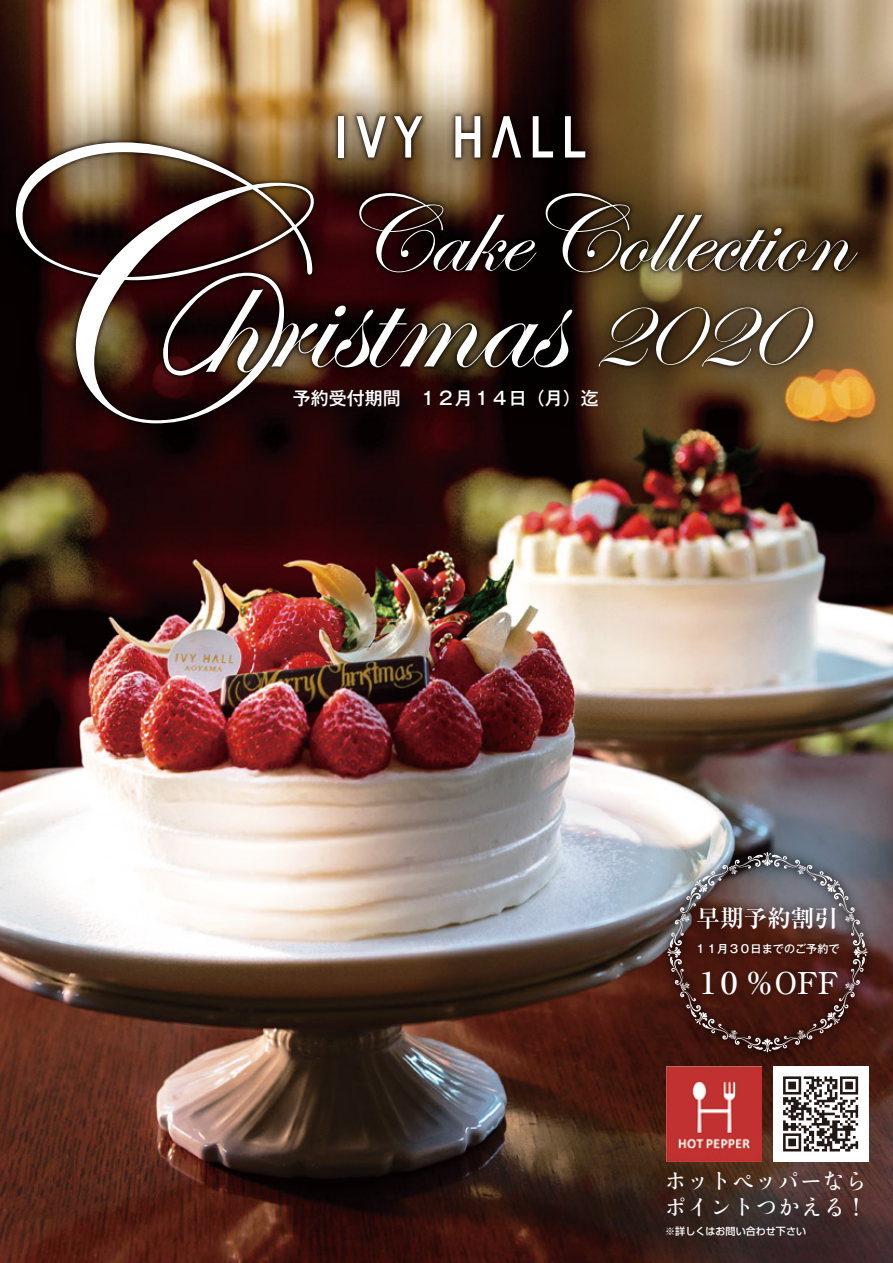
<style>
.page{position:relative;width:893px;height:1263px;background:#fff}
.page>*{position:absolute;margin:0;border:0;box-sizing:border-box;transform-origin:0 0}
.t1{font:108.15px "Edwardian Script ITC";color:#fff}
.t2{font:500 30px "Ryumin Pro";color:#fff}
.t3{font:700 23.7px "Ryumin Pro";color:#fff}
.t4{font:600 21.6px/25.5px "Yu Min 36 p Kn";letter-spacing:.05em;color:#fff}
.t5{font:500 18px "Gothic MB101 Pro";color:#fff}
.t6{font:500 11.1px "Gothic MB101 Pro";color:#fff}
.t7{font:500 10.05px "Shin Go Pro";color:#fff}
</style>
<div class="page">
<img style="left:0;top:0;width:893px;height:1263px">
<img style="left:653px;top:839px;width:230px;height:228px">
<svg style="left:667px;top:852px;width:200px;height:200px;background:#645657"></svg>
<img style="left:649px;top:974px;width:235px;height:45px">
<img style="left:620px;top:929px;width:273px;height:45px">
<img style="left:674px;top:892px;width:188px;height:58px">
<img style="left:0;top:44px;width:893px;height:452px">
<img style="left:9px;top:109px;width:856px;height:323px">
<div style="left:338px;top:116px;width:6px;height:41px;background:#fff"></div>
<svg style="left:394px;top:116px;width:28px;height:41px"></svg>
<svg style="left:356px;top:116px;width:30px;height:41px"></svg>
<svg style="left:492px;top:116px;width:29px;height:41px"></svg>
<svg style="left:455px;top:116px;width:25px;height:41px"></svg>
<svg style="left:533px;top:116px;width:20px;height:41px"></svg>
<svg style="left:565px;top:116px;width:20px;height:41px"></svg>
<svg style="left:16px;top:142px;width:298px;height:281px;background:#533a31"></svg>
<svg style="left:163px;top:289px;width:409px;height:86px"></svg>
<svg style="left:359px;top:193px;width:177px;height:79px;background:#412d2b"></svg>
<svg style="left:546px;top:193px;width:312px;height:79px;background:#63533d"></svg>
<img style="left:666px;top:1066px;width:96px;height:96px">
<div style="left:773px;top:1066px;width:95px;height:96px;background:#fff"></div>
<svg style="left:783px;top:1076px;width:75px;height:75px"></svg>
<h1 class="t1" style="left:590px;top:272px;width:208px">2020</h1>
<p class="t5" style="left:293px;top:383px;width:308px">予約受付期間　１２月１４日（月）迄</p>
<p class="t3" style="left:696px;top:899px;width:143px">早期予約割引</p>
<p class="t6" style="left:695px;top:939px;width:146px">１１月３０日までのご予約で</p>
<h2 class="t2" style="left:693px;top:959px;width:147px">１０％OFF</h2>
<p class="t4" style="left:665px;top:1169px;width:204px">ホットペッパーならポイントつかえる！</p>
<p class="t7" style="left:665px;top:1223px;width:142px">※詳しくはお問い合わせ下さい</p>
</div>
